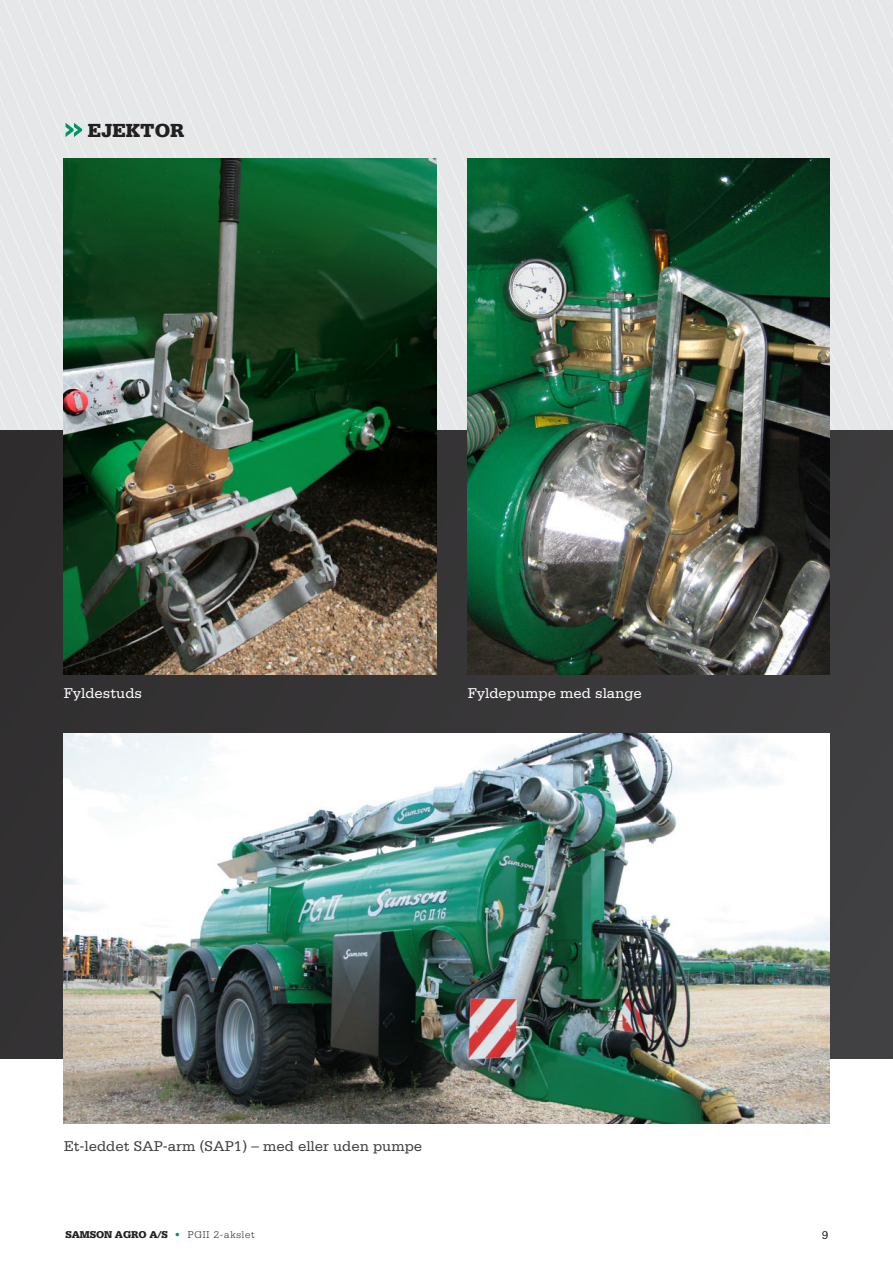
<style>
.page{position:relative;width:893px;height:1263px;background:#fff}
.page>*{position:absolute;margin:0;border:0;box-sizing:border-box;transform-origin:0 0}
.t1{font:900 20.1px "Serifa";color:#221f1f}
.t2{font:15px "Serifa";color:#403f41}
.t3{font:15px "Serifa";color:#fff}
.t4{font:12px "Serifa";color:#221f1f}
.t5{font:900 10.5px "Serifa";letter-spacing:-.01em;color:#221f1f}
.s1{font-weight:300;color:#009366}
.s2{font-weight:300}
</style>
<div class="page">
<div style="left:0;top:0;width:893px;height:430px;background:#e6e7e8"></div>
<img style="left:0;top:430px;width:893px;height:629px">
<img style="left:64px;top:158px;width:373px;height:517px">
<img style="left:468px;top:158px;width:361px;height:517px">
<svg style="left:66px;top:123px;width:16px;height:14px"></svg>
<img style="left:64px;top:733px;width:765px;height:390px">
<h1 class="t1" style="left:88px;top:118px;width:98px">EJEKTOR</h1>
<p class="t3" style="left:64px;top:687px;width:80px">Fyldestuds</p>
<p class="t3" style="left:468px;top:687px;width:176px">Fyldepumpe med slange</p>
<p class="t2" style="left:64px;top:1140px;width:360px">Et-leddet SAP-arm (SAP1) – med eller uden pumpe</p>
<p class="t5" style="left:66px;top:1228px;width:191px">SAMSON AGRO A/S <span class="s1">•</span> <span class="s2">PGII 2-akslet</span></p>
<p class="t4" style="left:822px;top:1231px;width:8px">9</p>
</div>
